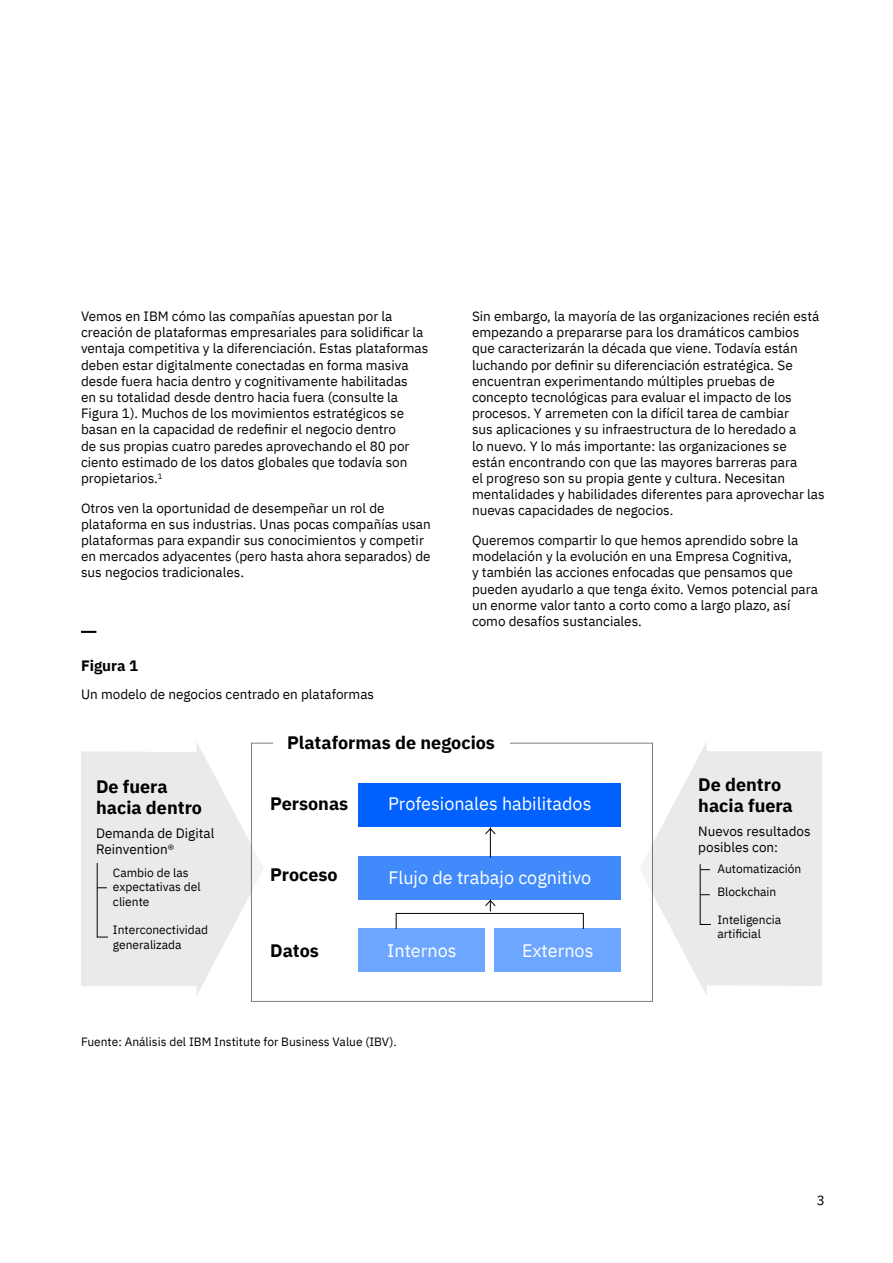
<style>
.page{position:relative;width:893px;height:1263px;background:#fff}
.page>*{position:absolute;margin:0;border:0;box-sizing:border-box;transform-origin:0 0}
.t1{font:700 18px/21.6px "IBM Plex Sans";color:#000}
.t2{font:18px "IBM Plex Sans";color:#fff}
.t3{font:700 15px "IBM Plex Sans";color:#000}
.t4{font:13.5px/16.2px "IBM Plex Sans";color:#000}
.t5{font:12px/14.4px "IBM Plex Sans";color:#000}
</style>
<div class="page">
<svg style="left:81px;top:631px;width:15px;height:2px"></svg>
<svg style="left:653px;top:742px;width:169px;height:253px;fill:#eaeaea"></svg>
<svg style="left:81px;top:743px;width:170px;height:251px;fill:#eaeaea"></svg>
<svg style="left:251px;top:742px;width:402px;height:260px"></svg>
<div style="left:359px;top:856px;width:262px;height:43px;background:#408afb"></div>
<div style="left:494px;top:928px;width:127px;height:43px;background:#6da6ff"></div>
<div style="left:359px;top:784px;width:262px;height:43px;background:#0061ff"></div>
<div style="left:359px;top:928px;width:126px;height:43px;background:#6da6ff"></div>
<svg style="left:96px;top:862px;width:13px;height:76px"></svg>
<svg style="left:699px;top:863px;width:13px;height:62px"></svg>
<div style="left:396px;top:913px;width:188px;height:16px;border:1px solid #000"></div>
<svg style="left:484px;top:899px;width:12px;height:12px"></svg>
<hr style="left:490px;top:827px;width:1px;height:30px;background:#000">
<svg style="left:484px;top:828px;width:12px;height:7px"></svg>
<p class="t4" style="left:81px;top:307px;width:349px">Vemos en IBM cómo las compañías apuestan por la creación de plataformas empresariales para solidificar la ventaja competitiva y la diferenciación. Estas plataformas deben estar digitalmente conectadas en forma masiva desde fuera hacia dentro y cognitivamente habilitadas<br>en su totalidad desde dentro hacia fuera (consulte la Figura 1). Muchos de los movimientos estratégicos se basan en la capacidad de redefinir el negocio dentro<br>de sus propias cuatro paredes aprovechando el 80 por ciento estimado de los datos globales que todavía son propietarios.<sup>1</sup></p>
<p class="t4" style="left:81px;top:499px;width:351px">Otros ven la oportunidad de desempeñar un rol de plataforma en sus industrias. Unas pocas compañías usan plataformas para expandir sus conocimientos y competir en mercados adyacentes (pero hasta ahora separados) de sus negocios tradicionales.</p>
<p class="t3" style="left:81px;top:654px;width:59px">Figura 1</p>
<p class="t4" style="left:81px;top:685px;width:295px">Un modelo de negocios centrado en plataformas</p>
<p class="t4" style="left:472px;top:307px;width:354px">Sin embargo, la mayoría de las organizaciones recién está empezando a prepararse para los dramáticos cambios que caracterizarán la década que viene. Todavía están luchando por definir su diferenciación estratégica. Se encuentran experimentando múltiples pruebas de concepto tecnológicas para evaluar el impacto de los procesos. Y arremeten con la difícil tarea de cambiar<br>sus aplicaciones y su infraestructura de lo heredado a<br>lo nuevo. Y lo más importante: las organizaciones se<br>están encontrando con que las mayores barreras para<br>el progreso son su propia gente y cultura. Necesitan mentalidades y habilidades diferentes para aprovechar las nuevas capacidades de negocios.</p>
<p class="t4" style="left:472px;top:531px;width:347px">Queremos compartir lo que hemos aprendido sobre la modelación y la evolución en una Empresa Cognitiva,<br>y también las acciones enfocadas que pensamos que pueden ayudarlo a que tenga éxito. Vemos potencial para un enorme valor tanto a corto como a largo plazo, así como desafíos sustanciales.</p>
<p class="t1" style="left:96px;top:774px;width:107px">De fuera hacia dentro</p>
<p class="t4" style="left:96px;top:824px;width:120px">Demanda de Digital<br>Reinvention®</p>
<p class="t5" style="left:113px;top:864px;width:89px">Cambio de las expectativas del cliente</p>
<p class="t5" style="left:113px;top:922px;width:97px">Interconectividad generalizada</p>
<p class="t1" style="left:287px;top:731px;width:209px">Plataformas de negocios</p>
<p class="t1" style="left:270px;top:791px;width:80px">Personas</p>
<p class="t2" style="left:388px;top:790px;width:205px">Profesionales habilitados</p>
<p class="t1" style="left:270px;top:862px;width:69px">Proceso</p>
<p class="t2" style="left:388px;top:864px;width:204px">Flujo de trabajo cognitivo</p>
<p class="t1" style="left:270px;top:938px;width:50px">Datos</p>
<p class="t2" style="left:387px;top:936px;width:71px">Internos</p>
<p class="t2" style="left:522px;top:936px;width:73px">Externos</p>
<p class="t5" style="left:81px;top:1033px;width:317px">Fuente: Análisis del IBM Institute for Business Value (IBV).</p>
<p class="t1" style="left:698px;top:772px;width:96px">De dentro hacia fuera</p>
<p class="t4" style="left:698px;top:822px;width:114px">Nuevos resultados posibles con:</p>
<p class="t5" style="left:717px;top:861px;width:86px">Automatización</p>
<p class="t5" style="left:717px;top:884px;width:61px">Blockchain</p>
<p class="t5" style="left:717px;top:911px;width:65px">Inteligencia artificial</p>
<p class="t4" style="left:817px;top:1191px;width:10px">3</p>
</div>
